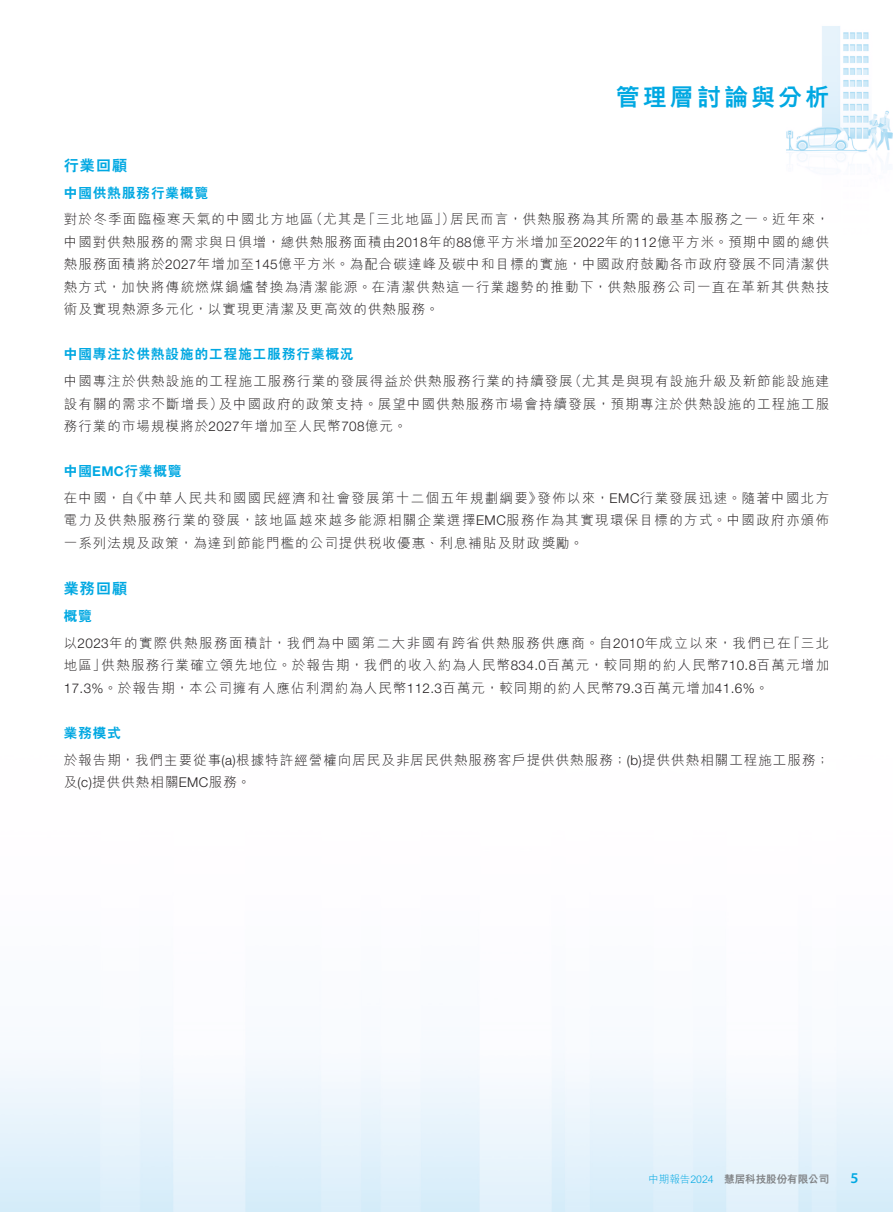
<style>
.page{position:relative;width:893px;height:1212px;background:#fff}
.page>*{position:absolute;margin:0;border:0;box-sizing:border-box;transform-origin:0 0}
.t1{font:800 24px "M Hei HK";letter-spacing:.125em;color:#00a8e2}
._01_H1{font:800 15px "C Hei 2 HK";letter-spacing:.08em;color:#00a8e2}
.t2{font:600 15px "Myriad Pro";color:#00a8e2}
._00_txt{font:300 13.5px/22.5px "M Hei HK";letter-spacing:.08em;color:#231f20;text-align:justify}
._02_H2{font:800 13.5px "C Hei 2 HK";letter-spacing:.08em;color:#00a8e2}
.t3{font:800 10.5px "M Hei HK";color:#808285}
.s1{font-family:"Helvetica Neue LT Std"}
.s2{font-family:"Helvetica Neue LT Std";font-weight:700}
.s3{font-weight:300;color:#00a8e2}
</style>
<div class="page">
<img style="left:0;top:26px;width:893px;height:1186px">
<h1 class="t1" style="left:616px;top:86px;width:215px">管理層討論與分析</h1>
<p class="_01_H1" style="left:64px;top:158px;width:65px">行業回顧</p>
<p class="_02_H2" style="left:64px;top:186px;width:146px">中國供熱服務行業概覽</p>
<p class="_00_txt" style="left:64px;top:208px;width:767px">對於冬季面臨極寒天氣的中國北方地區（尤其是「三北地區」）居民而言，供熱服務為其所需的最基本服務之一。近年來，中國對供熱服務的需求與日俱增，總供熱服務面積由<span class="s1">2018</span>年的<span class="s1">88</span>億平方米增加至<span class="s1">2022</span>年的<span class="s1">112</span>億平方米。預期中國的總供熱服務面積將於<span class="s1">2027</span>年增加至<span class="s1">145</span>億平方米。為配合碳達峰及碳中和目標的實施，中國政府鼓勵各市政府發展不同清潔供熱方式，加快將傳統燃煤鍋爐替換為清潔能源。在清潔供熱這一行業趨勢的推動下，供熱服務公司一直在革新其供熱技術及實現熱源多元化，以實現更清潔及更高效的供熱服務。</p>
<p class="_02_H2" style="left:64px;top:347px;width:292px">中國專注於供熱設施的工程施工服務行業概況</p>
<p class="_00_txt" style="left:64px;top:370px;width:767px">中國專注於供熱設施的工程施工服務行業的發展得益於供熱服務行業的持續發展（尤其是與現有設施升級及新節能設施建設有關的需求不斷增長）及中國政府的政策支持。展望中國供熱服務市場會持續發展，預期專注於供熱設施的工程施工服務行業的市場規模將於<span class="s1">2027</span>年增加至人民幣<span class="s1">708</span>億元。</p>
<p class="_02_H2" style="left:64px;top:464px;width:119px">中國<span class="s2">EMC</span>行業概覽</p>
<p class="_00_txt" style="left:64px;top:486px;width:767px">在中國，自《中華人民共和國國民經濟和社會發展第十二個五年規劃綱要》發佈以來，<span class="s1">EMC</span>行業發展迅速。隨著中國北方電力及供熱服務行業的發展，該地區越來越多能源相關企業選擇<span class="s1">EMC</span>服務作為其實現環保目標的方式。中國政府亦頒佈一系列法規及政策，為達到節能門檻的公司提供稅收優惠、利息補貼及財政獎勵。</p>
<p class="_01_H1" style="left:64px;top:581px;width:65px">業務回顧</p>
<p class="_02_H2" style="left:64px;top:609px;width:30px">概覽</p>
<p class="_00_txt" style="left:64px;top:631px;width:767px">以<span class="s1">2023</span>年的實際供熱服務面積計，我們為中國第二大非國有跨省供熱服務供應商。自<span class="s1">2010</span>年成立以來，我們已在「三北地區」供熱服務行業確立領先地位。於報告期，我們的收入約為人民幣<span class="s1">834.0</span>百萬元，較同期的約人民幣<span class="s1">710.8</span>百萬元增加<span class="s1">17.3%</span>。於報告期，本公司擁有人應佔利潤約為人民幣<span class="s1">112.3</span>百萬元，較同期的約人民幣<span class="s1">79.3</span>百萬元增加<span class="s1">41.6%</span>。</p>
<p class="_02_H2" style="left:64px;top:726px;width:59px">業務模式</p>
<p class="_00_txt" style="left:64px;top:748px;width:767px">於報告期，我們主要從事<span class="s1">(a)</span>根據特許經營權向居民及非居民供熱服務客戶提供供熱服務；<span class="s1">(b)</span>提供供熱相關工程施工服務；及<span class="s1">(c)</span>提供供熱相關<span class="s1">EMC</span>服務。</p>
<p class="t3" style="left:648px;top:1173px;width:182px"><span class="s3">中期報告2024</span> 慧居科技股份有限公司</p>
<p class="t2" style="left:850px;top:1168px;width:10px">5</p>
</div>
